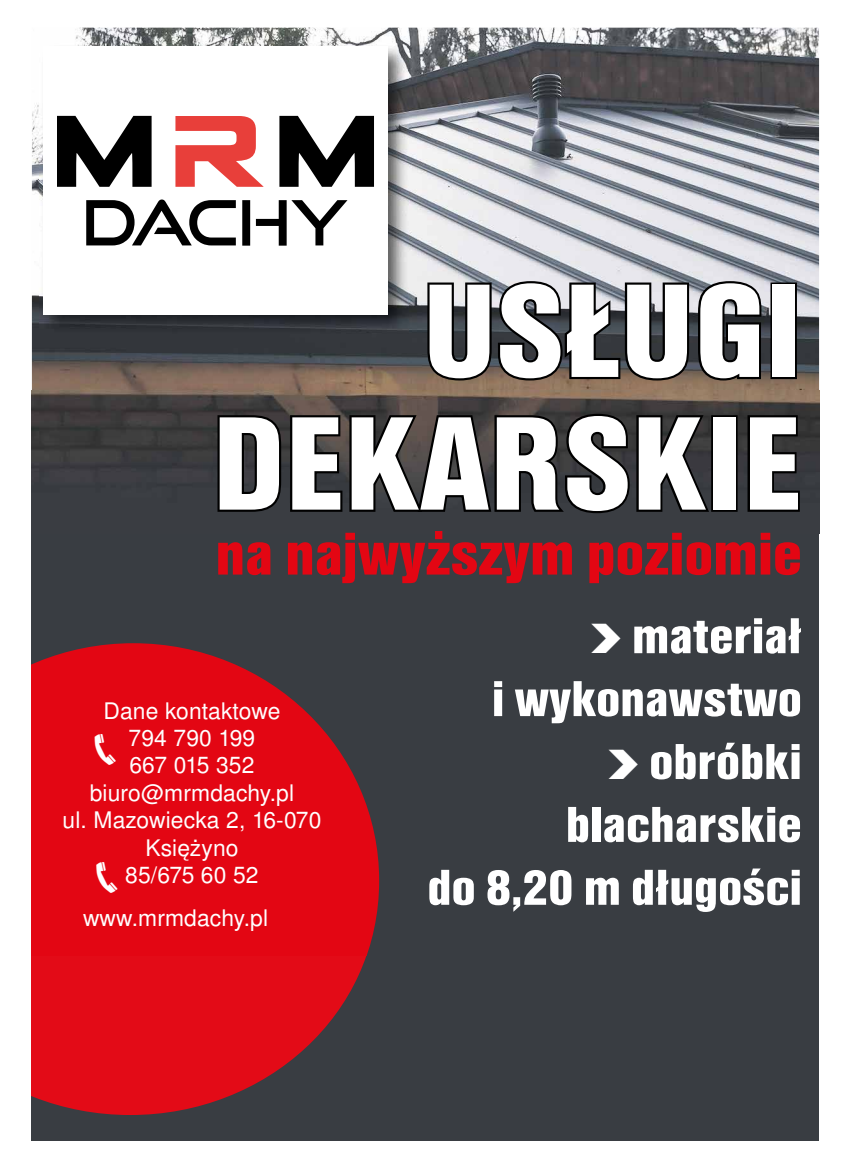
<style>
.page{position:relative;width:851px;height:1170px;background:#fff}
.page>*{position:absolute;margin:0;border:0;box-sizing:border-box;transform-origin:0 0}
.t1{font:138.25px/132.6px "Nimbus San TOT Bla Con";letter-spacing:.005em;color:#fff;text-align:right}
.t2{font:62.62px "Nimbus San TOT Bla Con";letter-spacing:.005em;color:#e30613}
.t3{font:52.38px/62.9px "Nimbus San TOT Bla Con";letter-spacing:.005em;color:#fff;text-align:right}
.t4{font:42.5px "pingpatstwo";color:#fff}
.t5{font:22.88px/27.4px "Nimbus San LOT";letter-spacing:.005em;color:#fff;text-align:center}
.s1{font-family:"pingpatsthree";font-size:40.12px}
</style>
<div class="page">
<div style="left:32px;top:951px;width:787px;height:189px;background:#393d42"></div>
<svg style="left:32px;top:955px;width:335px;height:159px;fill:#e30b17"></svg>
<div style="left:32px;top:390px;width:787px;height:565px;background:#393d42"></div>
<img style="left:32px;top:28px;width:787px;height:484px">
<img style="left:40px;top:43px;width:368px;height:292px">
<div style="left:43px;top:47px;width:344px;height:268px;background:#fff"></div>
<svg style="left:57px;top:116px;width:94px;height:71px"></svg>
<svg style="left:279px;top:116px;width:95px;height:71px"></svg>
<svg style="left:86px;top:199px;width:150px;height:46px"></svg>
<svg style="left:242px;top:200px;width:105px;height:45px"></svg>
<svg style="left:175px;top:116px;width:89px;height:71px"></svg>
<svg style="left:425px;top:279px;width:338px;height:103px;background:#525255"></svg>
<div style="left:770px;top:282px;width:26px;height:97px;border:4px solid #000"></div>
<svg style="left:215px;top:402px;width:497px;height:112px"></svg>
<div style="left:711px;top:415px;width:26px;height:96px;border:4px solid #000"></div>
<svg style="left:745px;top:413px;width:56px;height:99px"></svg>
<svg style="left:32px;top:643px;width:347px;height:312px;background:#cd0c18"></svg>
<h1 class="t1" style="left:213px;top:266px;width:590px">USŁUGI<br>DEKARSKIE</h1>
<h2 class="t2" style="left:215px;top:518px;width:588px">na najwyższym poziomie</h2>
<p class="t5" style="left:63px;top:697px;width:260px">Dane kontaktowe<br>794 790 199<br>667 015 352 biuro@mrmdachy.pl<br>ul. Mazowiecka 2, 16-070<br>Księżyno<br>85/675 60 52</p>
<h3 class="t4" style="left:95px;top:725px;width:22px">(</h3>
<h3 class="t4" style="left:97px;top:853px;width:22px">(</h3>
<p class="t5" style="left:83px;top:904px;width:186px">www.mrmdachy.pl</p>
<h3 class="t3" style="left:427px;top:604px;width:376px"><span class="s1">h</span> materiał<br>i wykonawstwo<br><span class="s1">h</span> obróbki blacharskie<br>do 8,20 m długości</h3>
</div>
